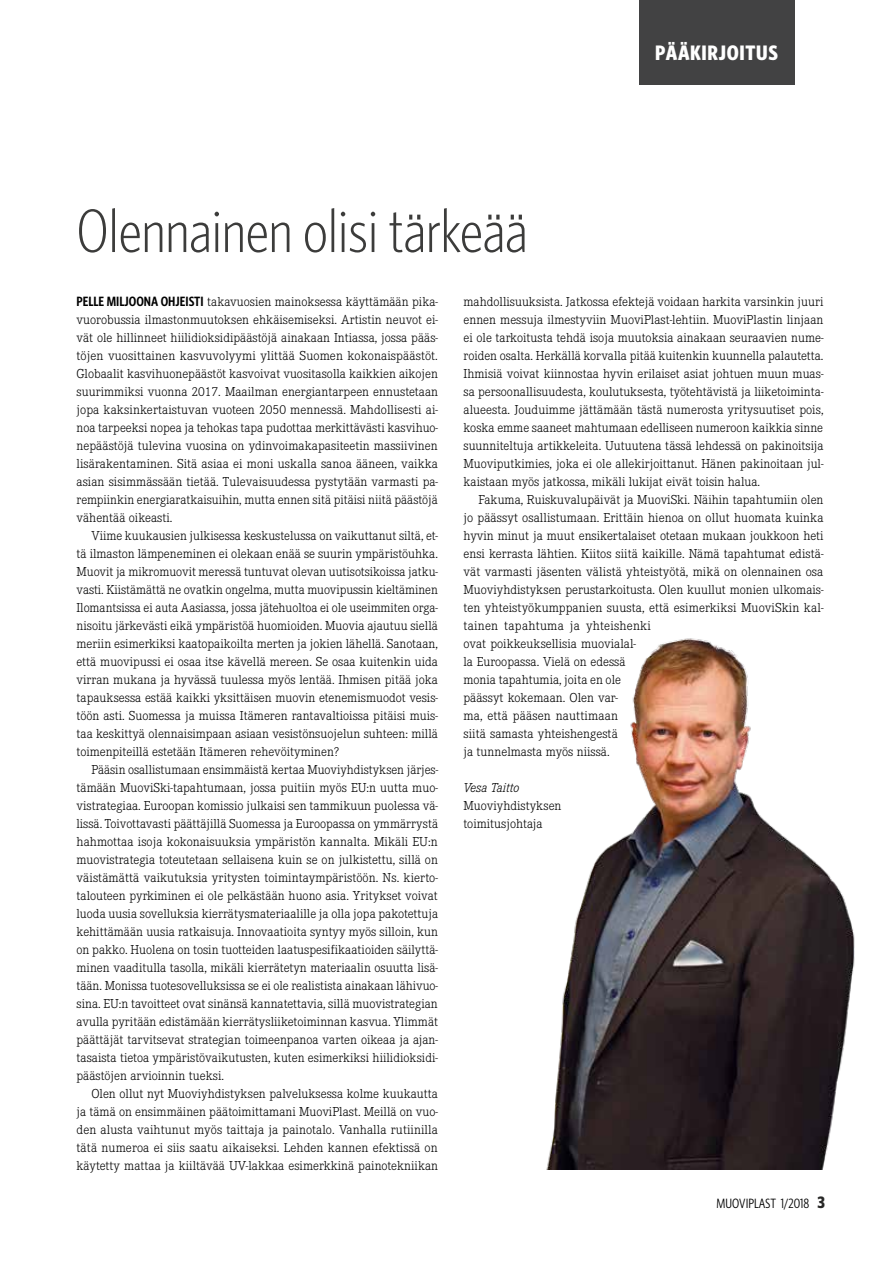
<style>
.page{position:relative;width:893px;height:1263px;background:#fff}
.page>*{position:absolute;margin:0;border:0;box-sizing:border-box;transform-origin:0 0}
.t1{font:300 61.5px "Whitney Condensed";color:#3c3c3b}
.t2{font:700 21px "Whitney Condensed";letter-spacing:.03em;color:#fff}
.t3{font:300 13.5px/18px "Corporate E";color:#000;text-align:justify}
.t4{font:13.5px "Whitney Condensed";color:#000}
.t5{font:italic 300 13.5px "Corporate E";color:#000}
.s1{font-family:"Whitney Condensed";font-weight:600}
.s2{font-weight:700;font-size:16.5px;color:#282827}
</style>
<div class="page">
<div style="left:639px;top:0;width:155px;height:84px;background:#424243"></div>
<img style="left:546px;top:638px;width:309px;height:531px">
<h1 class="t1" style="left:77px;top:197px;width:453px">Olennainen olisi tärkeää</h1>
<h2 class="t2" style="left:655px;top:40px;width:124px">PÄÄKIRJOITUS</h2>
<p class="t3" style="left:77px;top:292px;width:363px"><span class="s1">PELLE MILJOONA OHJEISTI</span> takavuosien mainoksessa käyttämään pika&shy;vuorobussia ilmastonmuutoksen ehkäisemiseksi. Artistin neuvot ei&shy;vät ole hillinneet hiilidioksidipäästöjä ainakaan Intiassa, jossa pääs&shy;töjen vuosittainen kasvuvolyymi ylittää Suomen kokonaispäästöt.<br>Globaalit kasvihuonepäästöt kasvoivat vuositasolla kaikkien aikojen suurimmiksi vuonna 2017. Maailman energiantarpeen ennustetaan jopa kaksinkertaistuvan vuoteen 2050 mennessä. Mahdollisesti ai&shy;noa tarpeeksi nopea ja tehokas tapa pudottaa merkittävästi kasvihuo&shy;nepäästöjä tulevina vuosina on ydinvoimakapasiteetin massiivinen lisärakentaminen. Sitä asiaa ei moni uskalla sanoa ääneen, vaikka asian sisimmässään tietää. Tulevaisuudessa pystytään varmasti pa&shy;rempiinkin energiaratkaisuihin, mutta ennen sitä pitäisi niitä päästöjä vähentää oikeasti.</p>
<p class="t3" style="left:77px;top:526px;width:363px;text-indent:15px">Viime kuukausien julkisessa keskustelussa on vaikuttanut siltä, et&shy;tä ilmaston lämpeneminen ei olekaan enää se suurin ympäristöuhka.<br>Muovit ja mikromuovit meressä tuntuvat olevan uutisotsikoissa jatku&shy;vasti. Kiistämättä ne ovatkin ongelma, mutta muovipussin kieltäminen Ilomantsissa ei auta Aasiassa, jossa jätehuoltoa ei ole useimmiten orga&shy;nisoitu järkevästi eikä ympäristöä huomioiden. Muovia ajautuu siellä meriin esimerkiksi kaatopaikoilta merten ja jokien lähellä. Sanotaan, että muovipussi ei osaa itse kävellä mereen. Se osaa kuitenkin uida virran mukana ja hyvässä tuulessa myös lentää. Ihmisen pitää joka tapauksessa estää kaikki yksittäisen muovin etenemismuodot vesis&shy;töön asti. Suomessa ja muissa Itämeren rantavaltioissa pitäisi muis&shy;taa keskittyä olennaisimpaan asiaan vesistönsuojelun suhteen: millä toimenpiteillä estetään Itämeren rehevöityminen?</p>
<p class="t3" style="left:77px;top:760px;width:363px;text-indent:15px">Pääsin osallistumaan ensimmäistä kertaa Muoviyhdistyksen järjes&shy;tämään MuoviSki-tapahtumaan, jossa puitiin myös EU:n uutta muo&shy;vistrategiaa. Euroopan komissio julkaisi sen tammikuun puolessa vä&shy;lissä. Toivottavasti päättäjillä Suomessa ja Euroopassa on ymmärrystä hahmottaa isoja kokonaisuuksia ympäristön kannalta. Mikäli EU:n muovistrategia toteutetaan sellaisena kuin se on julkistettu, sillä on väistämättä vaikutuksia yritysten toimintaympäristöön. Ns. kierto&shy;talouteen pyrkiminen ei ole pelkästään huono asia. Yritykset voivat luoda uusia sovelluksia kierrätysmateriaalille ja olla jopa pakotettuja kehittämään uusia ratkaisuja. Innovaatioita syntyy myös silloin, kun on pakko. Huolena on tosin tuotteiden laatuspesifikaatioiden säilyttä&shy;minen vaaditulla tasolla, mikäli kierrätetyn materiaalin osuutta lisä&shy;tään. Monissa tuotesovelluksissa se ei ole realistista ainakaan lähivuo&shy;sina. EU:n tavoitteet ovat sinänsä kannatettavia, sillä muovistrategian avulla pyritään edistämään kierrätysliiketoiminnan kasvua. Ylimmät päättäjät tarvitsevat strategian toimeenpanoa varten oikeaa ja ajan&shy;tasaista tietoa ympäristövaikutusten, kuten esimerkiksi hiilidioksidi&shy;päästöjen arvioinnin tueksi.</p>
<p class="t3" style="left:77px;top:1084px;width:363px;text-indent:15px">Olen ollut nyt Muoviyhdistyksen palveluksessa kolme kuukautta ja tämä on ensimmäinen päätoimittamani MuoviPlast. Meillä on vuo&shy;den alusta vaihtunut myös taittaja ja painotalo. Vanhalla rutiinilla tätä numeroa ei siis saatu aikaiseksi. Lehden kannen efektissä on käytetty mattaa ja kiiltävää UV-lakkaa esimerkkinä painotekniikan</p>
<p class="t3" style="left:463px;top:292px;width:362px">mahdollisuuksista. Jatkossa efektejä voidaan harkita varsinkin juuri ennen messuja ilmestyviin MuoviPlast-lehtiin. MuoviPlastin linjaan ei ole tarkoitusta tehdä isoja muutoksia ainakaan seuraavien nume&shy;roiden osalta. Herkällä korvalla pitää kuitenkin kuunnella palautetta.<br>Ihmisiä voivat kiinnostaa hyvin erilaiset asiat johtuen muun muas&shy;sa persoonallisuudesta, koulutuksesta, työtehtävistä ja liiketoiminta&shy;alueesta. Jouduimme jättämään tästä numerosta yritysuutiset pois, koska emme saaneet mahtumaan edelliseen numeroon kaikkia sinne suunniteltuja artikkeleita. Uutuutena tässä lehdessä on pakinoitsija Muoviputkimies, joka ei ole allekirjoittanut. Hänen pakinoitaan jul&shy;kaistaan myös jatkossa, mikäli lukijat eivät toisin halua.</p>
<p class="t3" style="left:463px;top:490px;width:362px;text-align:left;text-indent:15px">Fakuma, Ruiskuvalupäivät ja MuoviSki. Näihin tapahtumiin olen jo päässyt osallistumaan. Erittäin hienoa on ollut huomata kuinka hyvin minut ja muut ensikertalaiset otetaan mukaan joukkoon heti ensi kerrasta lähtien. Kiitos siitä kaikille. Nämä tapahtumat edistä&shy;vät varmasti jäsenten välistä yhteistyötä, mikä on olennainen osa Muoviyhdistyksen perustarkoitusta. Olen kuullut monien ulkomais&shy;ten yhteistyökumppanien suusta, että esimerkiksi MuoviSkin kal&shy;tainen tapahtuma ja yhteishenki<br>ovat poikkeuksellisia muovialal-<br>la Euroopassa. Vielä on edessä<br>monia tapahtumia, joita en ole<br>päässyt kokemaan. Olen var-<br>ma, että pääsen nauttimaan<br>siitä samasta yhteishengestä<br>ja tunnelmasta myös niissä.</p>
<p class="t5" style="left:463px;top:779px;width:57px">Vesa Taitto</p>
<p class="t3" style="left:463px;top:796px;width:100px">Muoviyhdistyksen toimitusjohtaja</p>
<p class="t4" style="left:717px;top:1195px;width:110px">MUOVIPLAST 1/2018 <span class="s2">3</span></p>
</div>
